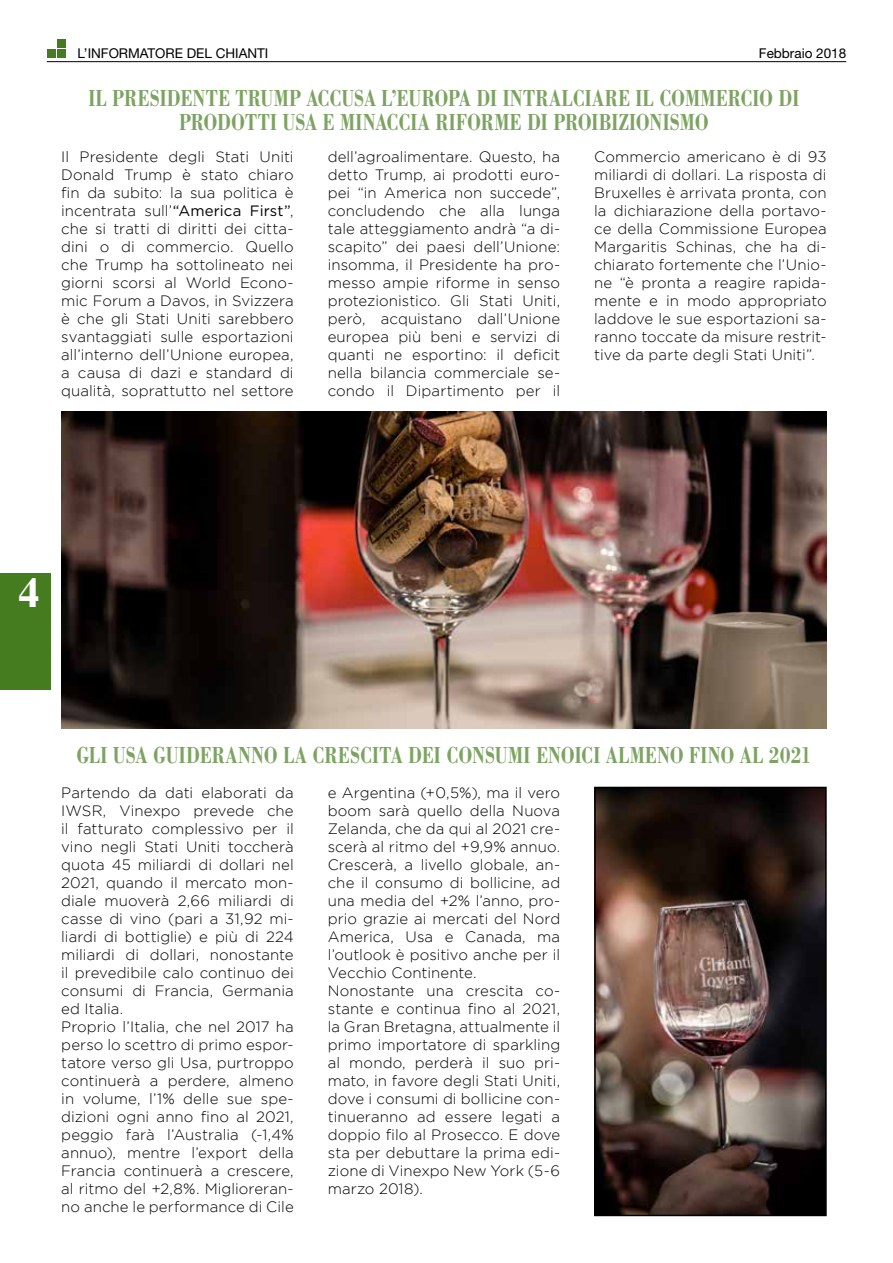
<style>
.page{position:relative;width:893px;height:1263px;background:#fff}
.page>*{position:absolute;margin:0;border:0;box-sizing:border-box;transform-origin:0 0}
.t1{font:700 42px "Times";color:#fff}
.t2{font:700 24px/24px "Bodoni";color:#7da362;text-align:center;scale:.75 1}
.t3{font:300 15px/18px "Gotham";letter-spacing:.005em;color:#000;text-align:justify}
.t4{font:13.5px "Helvetica Neue";color:#000}
.s1{font-weight:400}
</style>
<div class="page">
<div style="left:47px;top:49px;width:8px;height:9px;background:#457c1f"></div>
<div style="left:57px;top:49px;width:8px;height:9px;background:#457c1f"></div>
<div style="left:57px;top:39px;width:8px;height:9px;background:#457c1f"></div>
<hr style="left:47px;top:61px;width:799px;height:1px;background:#000">
<div style="left:0;top:573px;width:51px;height:117px;background:#457c1f"></div>
<img style="left:597px;top:790px;width:227px;height:423px">
<div style="left:594px;top:787px;width:233px;height:429px;border:2px solid #000"></div>
<img style="left:62px;top:411px;width:765px;height:317px">
<p class="t4" style="left:77px;top:45px;width:193px">L’INFORMATORE DEL CHIANTI</p>
<p class="t4" style="left:759px;top:45px;width:89px">Febbraio 2018</p>
<h2 class="t2" style="left:88px;top:85px;width:949px">IL PRESIDENTE TRUMP ACCUSA L’EUROPA DI INTRALCIARE IL COMMERCIO DI<br>PRODOTTI USA E MINACCIA RIFORME DI PROIBIZIONISMO</h2>
<p class="t3" style="left:61px;top:148px;width:234px">Il Presidente degli Stati Uniti Donald Trump è stato chiaro fin da subito: la sua politica è incentrata sull’<span class="s1">“America First”</span>, che si tratti di diritti dei citta&shy;dini o di commercio. Quello che Trump ha sottolineato nei giorni scorsi al World Econo&shy;mic Forum a Davos, in Svizzera è che gli Stati Uniti sarebbero svantaggiati sulle esportazioni all’interno dell’Unione europea, a causa di dazi e standard di qualità, soprattutto nel settore</p>
<p class="t3" style="left:328px;top:148px;width:234px">dell’agroalimentare. Questo, ha detto Trump, ai prodotti euro&shy;pei “in America non succede”, concludendo che alla lunga tale atteggiamento andrà “a di&shy;scapito” dei paesi dell’Unione: insomma, il Presidente ha pro&shy;messo ampie riforme in senso protezionistico. Gli Stati Uniti, però, acquistano dall’Unione europea più beni e servizi di quanti ne esportino: il deficit nella bilancia commerciale se&shy;condo il Dipartimento per il</p>
<p class="t3" style="left:594px;top:148px;width:234px">Commercio americano è di 93 miliardi di dollari. La risposta di Bruxelles è arrivata pronta, con la dichiarazione della portavo&shy;ce della Commissione Europea Margaritis Schinas, che ha di&shy;chiarato fortemente che l’Unio&shy;ne “è pronta a reagire rapida&shy;mente e in modo appropriato laddove le sue esportazioni sa&shy;ranno toccate da misure restrit&shy;tive da parte degli Stati Uniti”.</p>
<h1 class="t1" style="left:19px;top:568px;width:22px">4</h1>
<h2 class="t2" style="left:76px;top:743px;width:982px">GLI USA GUIDERANNO LA CRESCITA DEI CONSUMI ENOICI ALMENO FINO AL 2021</h2>
<p class="t3" style="left:61px;top:783px;width:234px;text-align:left">Partendo da dati elaborati da<br>IWSR, Vinexpo prevede che il fatturato complessivo per il vino negli Stati Uniti toccherà quota 45 miliardi di dollari nel<br>2021, quando il mercato mon&shy;diale muoverà 2,66 miliardi di casse di vino (pari a 31,92 mi&shy;liardi di bottiglie) e più di 224 miliardi di dollari, nonostante il prevedibile calo continuo dei consumi di Francia, Germania ed Italia.<br>Proprio l’Italia, che nel 2017 ha perso lo scettro di primo espor&shy;tatore verso gli Usa, purtroppo continuerà a perdere, almeno in volume, l’1% delle sue spe&shy;dizioni ogni anno fino al 2021, peggio farà l’Australia (-1,4% annuo), mentre l’export della<br>Francia continuerà a crescere, al ritmo del +2,8%. Miglioreran&shy;no anche le performance di Cile</p>
<p class="t3" style="left:328px;top:783px;width:234px;text-align:left">e Argentina (+0,5%), ma il vero boom sarà quello della Nuova<br>Zelanda, che da qui al 2021 cre&shy;scerà al ritmo del +9,9% annuo.<br>Crescerà, a livello globale, an&shy;che il consumo di bollicine, ad una media del +2% l’anno, pro&shy;prio grazie ai mercati del Nord<br>America, Usa e Canada, ma l’outlook è positivo anche per il<br>Vecchio Continente.<br>Nonostante una crescita co&shy;stante e continua fino al 2021, la Gran Bretagna, attualmente il primo importatore di sparkling al mondo, perderà il suo pri&shy;mato, in favore degli Stati Uniti, dove i consumi di bollicine con&shy;tinueranno ad essere legati a doppio filo al Prosecco. E dove sta per debuttare la prima edi&shy;zione di Vinexpo New York (5-6 marzo 2018).</p>
</div>
